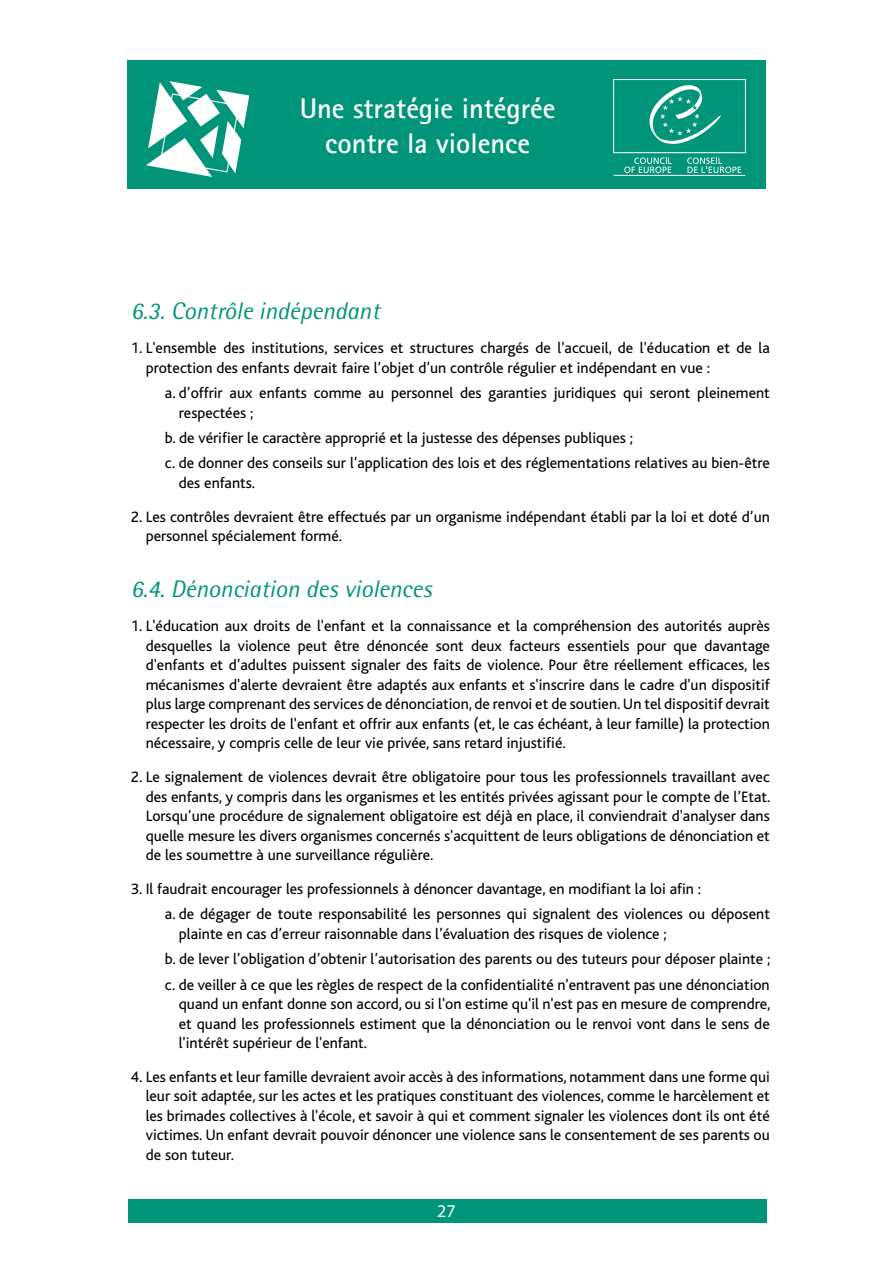
<style>
.page{position:relative;width:893px;height:1263px;background:#fff}
.page>*{position:absolute;margin:0;border:0;box-sizing:border-box;transform-origin:0 0}
.t1{font:700 28.5px/34.5px "Rotis Sans Serif";color:#fff;text-align:center}
.t2{font:italic 24px "Rotis Semi Sans Std";color:#009579}
.t3{font:18px "Myriad Pro";color:#fff}
.t4{font:15.75px/19.5px "Bliss";color:#000}
</style>
<div class="page">
<div style="left:128px;top:1199px;width:638px;height:23px;background:#009579"></div>
<div style="left:127px;top:60px;width:639px;height:129px;background:#009579"></div>
<svg style="left:146px;top:81px;width:103px;height:96px"></svg>
<hr style="left:614px;top:175px;width:131px;height:1px;background:#fff">
<svg style="left:687px;top:158px;width:54px;height:15px"></svg>
<svg style="left:624px;top:158px;width:48px;height:15px"></svg>
<div style="left:613px;top:79px;width:133px;height:74px;border:1px solid #fff"></div>
<svg style="left:649px;top:85px;width:72px;height:59px"></svg>
<h1 class="t1" style="left:300px;top:91px;width:257px">Une stratégie intégrée contre la violence</h1>
<h2 class="t2" style="left:131px;top:297px;width:250px">6.3. Contrôle indépendant</h2>
<p class="t4" style="left:146px;top:338px;width:626px;text-indent:-15px">1. L'ensemble des institutions, services et structures chargés de l'accueil, de l'éducation et de la protection des enfants devrait faire l’objet d’un contrôle régulier et indépendant en vue :</p>
<p class="t4" style="left:179px;top:383px;width:592px;text-indent:-14px">a. d’offrir aux enfants comme au personnel des garanties juridiques qui seront pleinement respectées ;</p>
<p class="t4" style="left:165px;top:425px;width:606px;line-height:25.3px">b. de vérifier le caractère approprié et la justesse des dépenses publiques ;<br>c. de donner des conseils sur l’application des lois et des réglementations relatives au bien-être</p>
<p class="t4" style="left:179px;top:473px;width:78px">des enfants.</p>
<p class="t4" style="left:146px;top:507px;width:626px;text-indent:-15px">2. Les contrôles devraient être effectués par un organisme indépendant établi par la loi et doté d’un personnel spécialement formé.</p>
<h2 class="t2" style="left:131px;top:575px;width:303px">6.4. Dénonciation des violences</h2>
<p class="t4" style="left:146px;top:617px;width:626px;text-align:justify;text-indent:-15px">1. L'éducation aux droits de l'enfant et la connaissance et la compréhension des autorités auprès desquelles la violence peut être dénoncée sont deux facteurs essentiels pour que davantage d'enfants et d’adultes puissent signaler des faits de violence. Pour être réellement efficaces, les mécanismes d'alerte devraient être adaptés aux enfants et s'inscrire dans le cadre d'un dispositif plus large comprenant des services de dénonciation, de renvoi et de soutien. Un tel dispositif devrait respecter les droits de l'enfant et offrir aux enfants (et, le cas échéant, à leur famille) la protection nécessaire, y compris celle de leur vie privée, sans retard injustifié.</p>
<p class="t4" style="left:146px;top:767px;width:626px;text-align:justify;text-indent:-15px">2. Le signalement de violences devrait être obligatoire pour tous les professionnels travaillant avec des enfants, y compris dans les organismes et les entités privées agissant pour le compte de l’Etat.<br>Lorsqu’une procédure de signalement obligatoire est déjà en place, il conviendrait d'analyser dans quelle mesure les divers organismes concernés s'acquittent de leurs obligations de dénonciation et de les soumettre à une surveillance régulière.</p>
<p class="t4" style="left:165px;top:876px;width:606px;line-height:25.3px;text-indent:-34px">3. Il faudrait encourager les professionnels à dénoncer davantage, en modifiant la loi afin :<br>a. de dégager de toute responsabilité les personnes qui signalent des violences ou déposent</p>
<p class="t4" style="left:165px;top:921px;width:607px;line-height:25.3px;text-indent:14px">plainte en cas d’erreur raisonnable dans l’évaluation des risques de violence ;<br>b. de lever l’obligation d’obtenir l’autorisation des parents ou des tuteurs pour déposer plainte ; c. de veiller à ce que les règles de respect de la confidentialité n'entravent pas une dénonciation</p>
<p class="t4" style="left:179px;top:994px;width:593px;text-align:justify">quand un enfant donne son accord, ou si l'on estime qu'il n'est pas en mesure de comprendre, et quand les professionnels estiment que la dénonciation ou le renvoi vont dans le sens de l'intérêt supérieur de l'enfant.</p>
<p class="t4" style="left:146px;top:1067px;width:626px;text-align:justify;text-indent:-15px">4. Les enfants et leur famille devraient avoir accès à des informations, notamment dans une forme qui leur soit adaptée, sur les actes et les pratiques constituant des violences, comme le harcèlement et les brimades collectives à l'école, et savoir à qui et comment signaler les violences dont ils ont été victimes. Un enfant devrait pouvoir dénoncer une violence sans le consentement de ses parents ou de son tuteur.</p>
<p class="t3" style="left:437px;top:1200px;width:20px">27</p>
</div>
